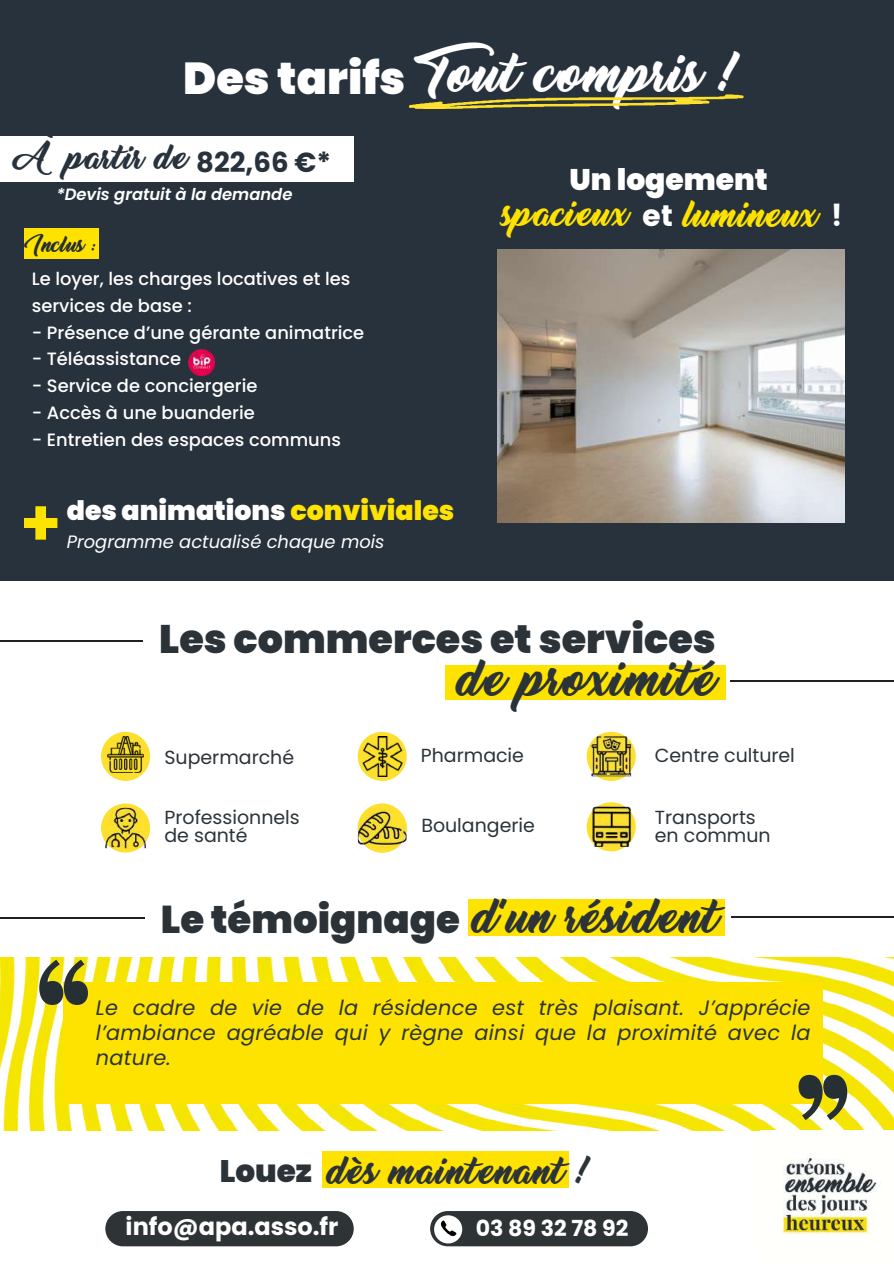
<style>
.page{position:relative;width:894px;height:1264px;background:#fff}
.page>*{position:absolute;margin:0;border:0;box-sizing:border-box;transform-origin:0 0}
.t1{font:700 65.4px "Poppins";color:#ffe300}
.t2{font:44.7px "Thinking Of Betty";color:#fff}
.t3{font:900 44.7px "Poppins";color:#fff}
.t4{font:40.8px "Thinking Of Betty";color:#2b3339}
.t5{font:900 39.75px "Poppins";color:#2b3339}
.t6{font:900 38.7px "Poppins";color:#2b3339}
.t7{font:31.05px "Thinking Of Betty";color:#2b3339}
.t8{font:900 31.05px "Poppins";color:#2b3339}
.t9{font:29.7px "Thinking Of Betty";color:#ffe300}
.t10{font:900 29.7px "Poppins";color:#fff}
.t11{font:27.6px "Thinking Of Betty";color:#28323c}
.t12{font:900 26.85px "Poppins";color:#fff}
.t13{font:700 25.95px "Poppins";color:#fff}
.t14{font:700 24px "Poppins";color:#fff}
.t15{font:700 22.05px "Poppins";color:#fff}
.t16{font:italic 20.85px/24.6px "Poppins";letter-spacing:.015em;color:#2b3339;text-align:justify}
.t17{font:18.9px/17.9px "Poppins";color:#2b3339}
.t18{font:500 17.85px/26.8px "Poppins";color:#fff}
.t19{font:italic 17.85px "Poppins";color:#fff}
.t20{font:17.85px "Thinking Of Betty";color:#262f33}
.t21{font:italic 600 16.35px "Poppins";color:#fff}
.s1{font-family:"Poppins";font-weight:700}
.s2{font-family:"Poppins";color:#fff}
.s3{color:#ffe300}
.s4{font-family:"Thinking Of Betty";font-weight:400}
</style>
<div class="page">
<div style="left:0;top:0;width:893px;height:580px;background:#28323c"></div>
<hr style="left:0;top:917px;width:144px;height:1px;background:#231f20">
<div style="left:467px;top:899px;width:257px;height:36px;background:#ffe300"></div>
<svg style="left:586px;top:802px;width:49px;height:49px"></svg>
<svg style="left:409px;top:94px;width:334px;height:15px"></svg>
<div style="left:445px;top:665px;width:280px;height:34px;background:#ffe300"></div>
<hr style="left:730px;top:680px;width:163px;height:1px;background:#231f20">
<hr style="left:730px;top:916px;width:163px;height:2px;background:#231f20">
<img style="left:0;top:957px;width:893px;height:173px">
<div style="left:63px;top:982px;width:759px;height:121px;background:#ffe300"></div>
<svg style="left:39px;top:959px;width:49px;height:45px"></svg>
<svg style="left:798px;top:1074px;width:49px;height:46px"></svg>
<img style="left:591px;top:806px;width:40px;height:41px;border-radius:6px">
<img style="left:358px;top:803px;width:48px;height:49px">
<svg style="left:357px;top:731px;width:49px;height:50px"></svg>
<svg style="left:586px;top:731px;width:49px;height:50px"></svg>
<img style="left:591px;top:773px;width:40px;height:3px">
<img style="left:591px;top:736px;width:40px;height:40px;border-radius:6px">
<img style="left:782px;top:1158px;width:99px;height:77px">
<hr style="left:0;top:640px;width:143px;height:1px;background:#231f20">
<div style="left:101px;top:803px;width:49px;height:49px;background:#fce02d;border-radius:50%"></div>
<img style="left:105px;top:844px;width:41px;height:4px">
<img style="left:105px;top:807px;width:41px;height:41px;border-radius:6px">
<svg style="left:101px;top:731px;width:49px;height:50px"></svg>
<div style="left:0;top:136px;width:353px;height:45px;background:#fff"></div>
<div style="left:24px;top:228px;width:74px;height:30px;background:#ffe200"></div>
<img style="left:107px;top:736px;width:36px;height:36px">
<img style="left:362px;top:737px;width:40px;height:39px">
<div style="left:321px;top:1151px;width:247px;height:36px;background:#ffe200"></div>
<div style="left:105px;top:1210px;width:248px;height:36px;background:#2e3335;border-radius:18px"></div>
<div style="left:430px;top:1210px;width:217px;height:36px;background:#2e3335;border-radius:18px"></div>
<div style="left:434px;top:1215px;width:28px;height:28px;background:#fff;border-radius:50%"></div>
<svg style="left:440px;top:1220px;width:16px;height:17px"></svg>
<img style="left:188px;top:349px;width:26px;height:26px">
<img style="left:497px;top:250px;width:347px;height:272px">
<h2 class="t3" style="left:183px;top:47px;width:224px">Des tarifs</h2>
<h3 class="t11" style="left:23px;top:149px;width:310px">À partir de <span class="s1">822,66 €*</span></h3>
<p class="t21" style="left:56px;top:182px;width:237px">*Devis gratuit à la demande</p>
<p class="t20" style="left:29px;top:238px;width:67px">Inclus :</p>
<p class="t18" style="left:32px;top:265px;width:320px">Le loyer, les charges locatives et les services de base :</p>
<p class="t18" style="left:32px;top:319px;width:334px">- Présence d’une gérante animatrice</p>
<p class="t18" style="left:32px;top:345px;width:151px">- Téléassistance</p>
<p class="t18" style="left:32px;top:372px;width:227px">- Service de conciergerie</p>
<p class="t18" style="left:32px;top:399px;width:224px">- Accès à une buanderie</p>
<p class="t18" style="left:32px;top:426px;width:310px">- Entretien des espaces communs</p>
<h2 class="t2" style="left:428px;top:59px;width:316px">Tout compris !</h2>
<h3 class="t10" style="left:569px;top:158px;width:200px">Un logement</h3>
<h3 class="t9" style="left:503px;top:204px;width:341px">spacieux <span class="s2">et</span> lumineux <span class="s2">!</span></h3>
<h1 class="t1" style="left:20px;top:477px;width:43px">+</h1>
<h3 class="t12" style="left:67px;top:492px;width:389px">des animations <span class="s3">conviviales</span></h3>
<p class="t19" style="left:67px;top:529px;width:319px">Programme actualisé chaque mois</p>
<h3 class="t5" style="left:159px;top:611px;width:558px">Les commerces et services</h3>
<h3 class="t4" style="left:457px;top:665px;width:263px">de proximité</h3>
<p class="t17" style="left:164px;top:748px;width:131px">Supermarché</p>
<p class="t17" style="left:420px;top:746px;width:105px">Pharmacie</p>
<p class="t17" style="left:654px;top:746px;width:141px">Centre culturel</p>
<p class="t17" style="left:164px;top:808px;width:137px">Professionnels de santé</p>
<p class="t17" style="left:421px;top:816px;width:115px">Boulangerie</p>
<p class="t17" style="left:654px;top:808px;width:117px">Transports en commun</p>
<h3 class="t6" style="left:161px;top:892px;width:561px">Le témoignage <span class="s4">d’un résident</span></h3>
<p class="t16" style="left:96px;top:995px;width:715px">Le cadre de vie de la résidence est très plaisant. J’apprécie l’ambiance agréable qui y règne ainsi que la proximité avec la nature.</p>
<h3 class="t7" style="left:327px;top:1160px;width:267px">dès maintenant !</h3>
<h3 class="t13" style="left:437px;top:1194px;width:180px">03 89 32 78 92</h3>
<p class="t15" style="left:475px;top:1213px;width:154px">03 89 32 78 92</p>
<h3 class="t8" style="left:220px;top:1149px;width:94px">Louez</h3>
<h3 class="t14" style="left:126px;top:1209px;width:214px">info@apa.asso.fr</h3>
</div>
